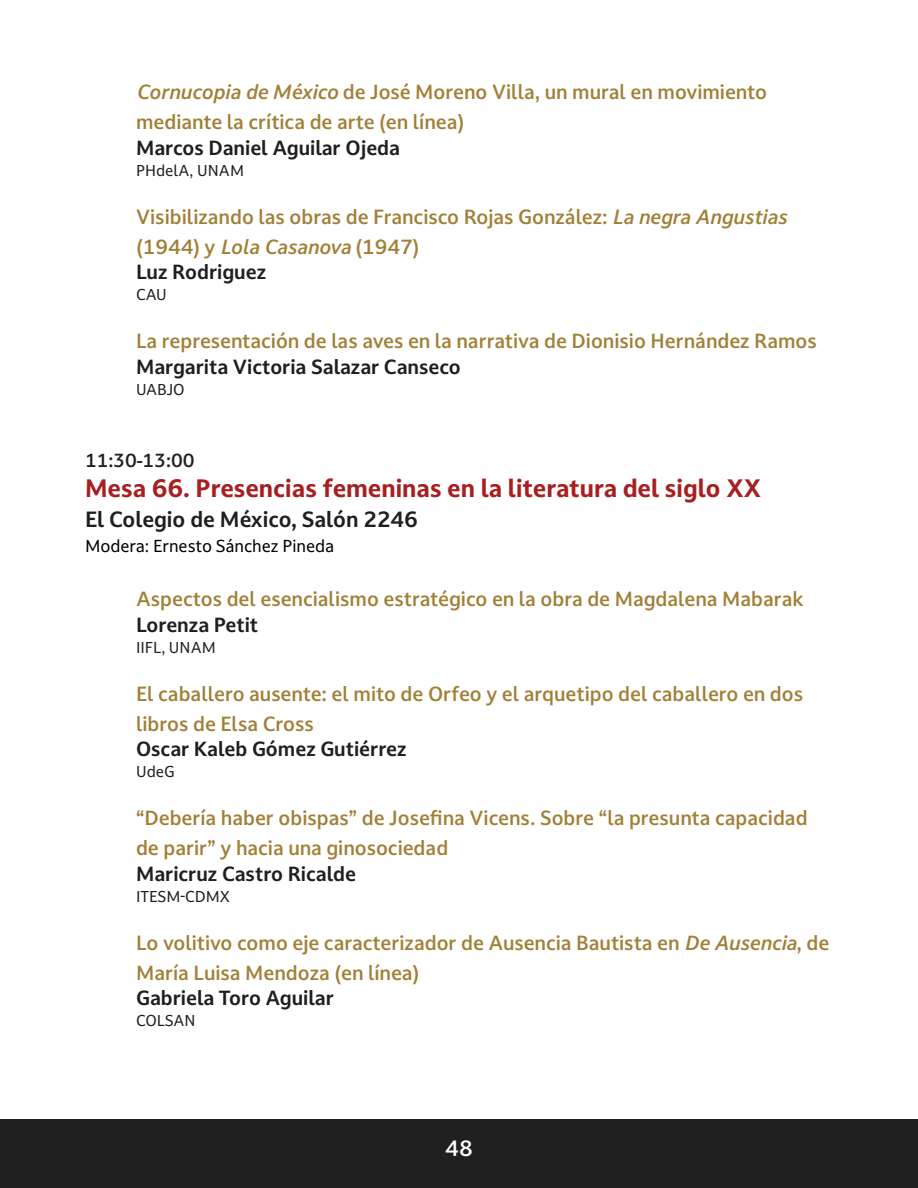
<style>
.page{position:relative;width:918px;height:1188px;background:#fff}
.page>*{position:absolute;margin:0;border:0;box-sizing:border-box;transform-origin:0 0}
.t1{font:700 24px "Darkmode Off CC";color:#a62022}
.t2{font:600 21px "Darkmode Off CC";color:#1f1f1f}
.t3{font:500 21px "Darkmode Off CC";color:#fff}
.t4{font:500 19.5px/30px "Darkmode Off CC";color:#a18038}
.t5{font:600 19.5px "Darkmode Off CC";color:#1f1f1f}
.t6{font:500 18px "Darkmode Off CC";color:#1f1f1f}
.t7{font:16.5px "Darkmode Off CC";color:#000}
.t8{font:15px "Darkmode Off CC";color:#1f1f1f}
.s1{font-style:italic}
</style>
<div class="page">
<div style="left:0;top:1119px;width:918px;height:69px;background:#202020"></div>
<p class="t4" style="left:136px;top:77px;width:633px"><span class="s1">Cornucopia de México</span> de José Moreno Villa, un mural en movimiento mediante la crítica de arte (en línea)</p>
<p class="t5" style="left:136px;top:135px;width:266px">Marcos Daniel Aguilar Ojeda</p>
<p class="t8" style="left:136px;top:160px;width:110px">PHdelA, UNAM</p>
<p class="t4" style="left:136px;top:201px;width:652px">Visibilizando las obras de Francisco Rojas González: <span class="s1">La negra Angustias </span>(1944) y <span class="s1">Lola Casanova</span> (1947)</p>
<p class="t5" style="left:136px;top:259px;width:132px">Luz Rodriguez</p>
<p class="t8" style="left:136px;top:285px;width:32px">CAU</p>
<p class="t4" style="left:136px;top:326px;width:682px">La representación de las aves en la narrativa de Dionisio Hernández Ramos</p>
<p class="t5" style="left:136px;top:354px;width:326px">Margarita Victoria Salazar Canseco</p>
<p class="t8" style="left:136px;top:379px;width:50px">UABJO</p>
<p class="t6" style="left:85px;top:448px;width:111px">11:30-13:00</p>
<p class="t1" style="left:85px;top:472px;width:678px">Mesa 66. Presencias femeninas en la literatura del siglo XX</p>
<p class="t2" style="left:85px;top:505px;width:334px">El Colegio de México, Salón 2246</p>
<p class="t7" style="left:85px;top:535px;width:251px">Modera: Ernesto Sánchez Pineda</p>
<p class="t4" style="left:136px;top:584px;width:669px">Aspectos del esencialismo estratégico en la obra de Magdalena Mabarak</p>
<p class="t5" style="left:136px;top:612px;width:124px">Lorenza Petit</p>
<p class="t8" style="left:136px;top:637px;width:81px">IIFL, UNAM</p>
<p class="t4" style="left:136px;top:678px;width:669px">El caballero ausente: el mito de Orfeo y el arquetipo del caballero en dos libros de Elsa Cross</p>
<p class="t5" style="left:136px;top:736px;width:272px">Oscar Kaleb Gómez Gutiérrez</p>
<p class="t8" style="left:136px;top:762px;width:40px">UdeG</p>
<p class="t4" style="left:136px;top:803px;width:673px">“Debería haber obispas” de Josefina Vicens. Sobre “la presunta capacidad de parir” y hacia una ginosociedad</p>
<p class="t5" style="left:136px;top:861px;width:221px">Maricruz Castro Ricalde</p>
<p class="t8" style="left:136px;top:886px;width:95px">ITESM-CDMX</p>
<p class="t4" style="left:136px;top:927px;width:695px">Lo volitivo como eje caracterizador de Ausencia Bautista en <span class="s1">De Ausencia</span>, de<br>María Luisa Mendoza (en línea)</p>
<p class="t5" style="left:136px;top:985px;width:199px">Gabriela Toro Aguilar</p>
<p class="t8" style="left:136px;top:1011px;width:61px">COLSAN</p>
<p class="t3" style="left:445px;top:1134px;width:29px">48</p>
</div>
